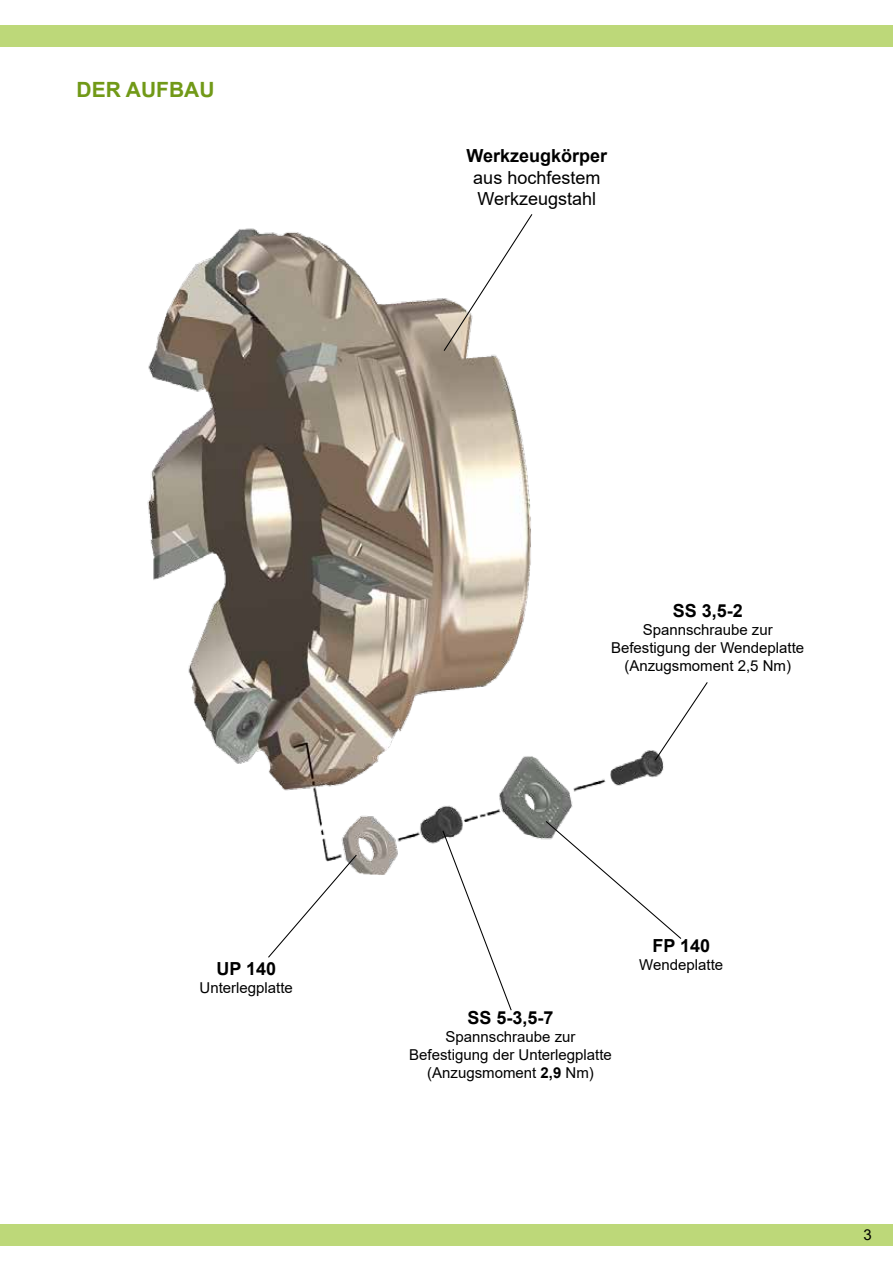
<style>
.page{position:relative;width:893px;height:1263px;background:#fff}
.page>*{position:absolute;margin:0;border:0;box-sizing:border-box;transform-origin:0 0}
.t1{font:700 21px "Arial";color:#719917}
.t2{font:700 18px "Arial";color:#000}
.t3{font:18px/21.6px "Arial";color:#000}
.t4{font:15px/18px "Arial";color:#000;text-align:center}
.s1{font-weight:700}
</style>
<div class="page">
<div style="left:0;top:1225px;width:893px;height:21px;background:#bdd879"></div>
<img style="left:147px;top:228px;width:517px;height:647px">
<svg style="left:443px;top:214px;width:90px;height:138px"></svg>
<svg style="left:267px;top:854px;width:91px;height:104px"></svg>
<svg style="left:442px;top:829px;width:71px;height:182px"></svg>
<svg style="left:545px;top:820px;width:137px;height:119px"></svg>
<svg style="left:654px;top:681px;width:54px;height:80px"></svg>
<div style="left:0;top:26px;width:893px;height:21px;background:#bdd879"></div>
<h1 class="t1" style="left:77px;top:75px;width:140px">DER AUFBAU</h1>
<p class="t2" style="left:466px;top:143px;width:142px">Werkzeugkörper</p>
<p class="t3" style="left:473px;top:166px;width:129px">aus hochfestem<br>Werkzeugstahl</p>
<p class="t2" style="left:216px;top:956px;width:61px">UP 140</p>
<p class="t4" style="left:199px;top:978px;width:95px">Unterlegplatte</p>
<p class="t2" style="left:673px;top:598px;width:72px">SS 3,5-2</p>
<p class="t4" style="left:611px;top:621px;width:195px">Spannschraube zur<br>Befestigung der Wendeplatte (Anzugsmoment 2,5 Nm)</p>
<p class="t2" style="left:468px;top:1004px;width:88px">SS 5-3,5-7</p>
<p class="t4" style="left:409px;top:1027px;width:204px">Spannschraube zur<br>Befestigung der Unterlegplatte (Anzugsmoment <span class="s1">2,9</span> Nm)</p>
<p class="t2" style="left:652px;top:933px;width:59px">FP 140</p>
<p class="t4" style="left:639px;top:956px;width:85px">Wendeplatte</p>
<p class="t4" style="left:863px;top:1226px;width:10px">3</p>
</div>
